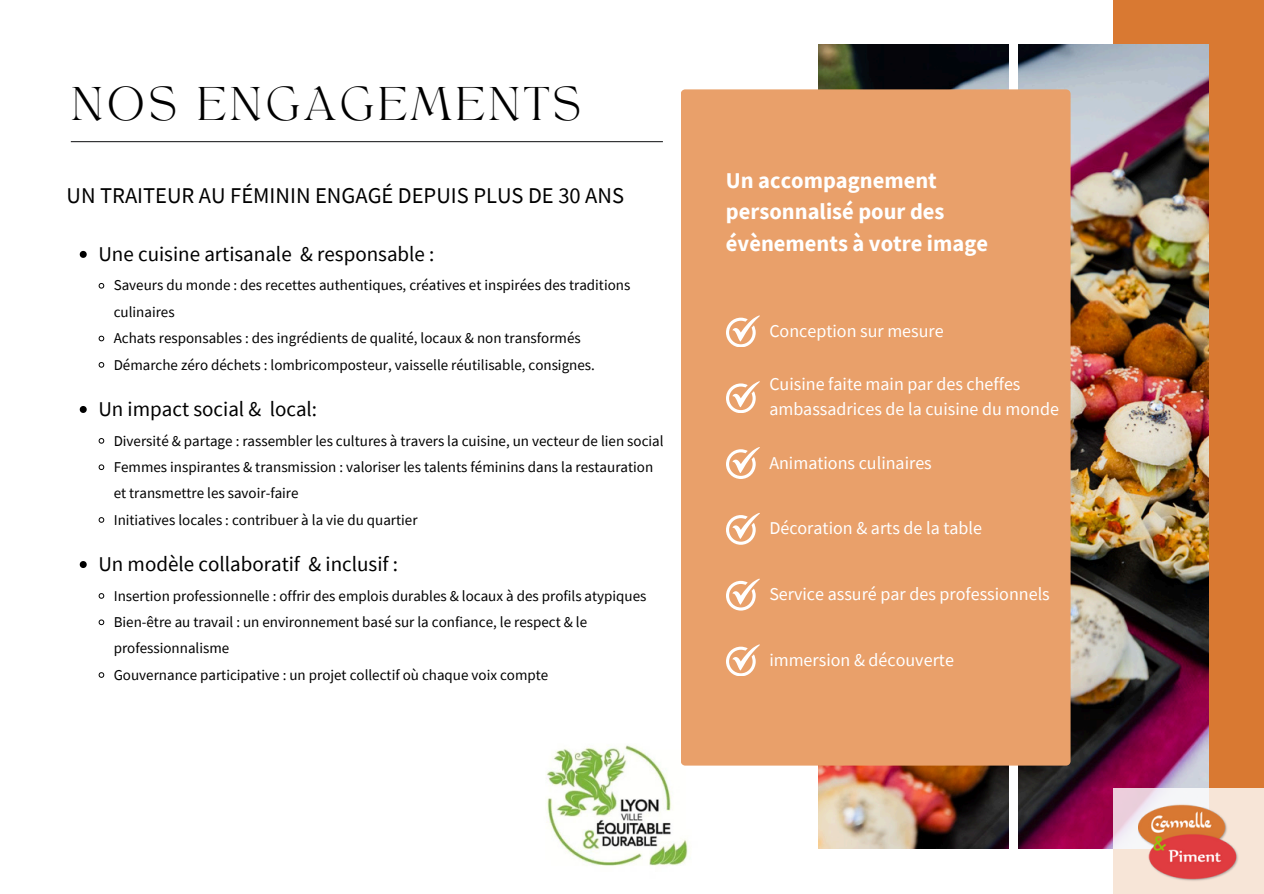
<style>
.page{position:relative;width:1264px;height:894px;background:#fff}
.page>*{position:absolute;margin:0;border:0;box-sizing:border-box;transform-origin:0 0}
.t1{font:33px "TANAEGEAN";letter-spacing:.12em;color:#000}
.t2{font:700 22.5px/31.5px "Source Sans Pro";color:#fff}
.t3{font:22.5px "Source Sans Pro";color:#000}
.t4{font:21px "Source Sans Pro";color:#000}
.t5{font:18px/24.8px "Source Sans Pro";color:#fff}
.t6{font:15px/26.4px "Source Sans Pro";color:#000}
</style>
<div class="page">
<img style="left:546px;top:745px;width:166px;height:121px">
<div style="left:1113px;top:0;width:150px;height:893px;background:#d97932"></div>
<img style="left:1018px;top:45px;width:190px;height:803px">
<img style="left:818px;top:45px;width:190px;height:803px">
<hr style="left:71px;top:141px;width:592px;height:1px;background:#262728">
<svg style="left:1113px;top:787px;width:150px;height:106px;background:#f3e0da"></svg>
<img style="left:1138px;top:785px;width:100px;height:108px">
<div style="left:680px;top:89px;width:390px;height:676px;background:#e9a06a;border-radius:5px"></div>
<svg style="left:726px;top:315px;width:33px;height:32px"></svg>
<svg style="left:726px;top:381px;width:33px;height:31px"></svg>
<svg style="left:726px;top:447px;width:33px;height:31px"></svg>
<svg style="left:726px;top:513px;width:33px;height:31px"></svg>
<svg style="left:726px;top:578px;width:33px;height:32px"></svg>
<svg style="left:726px;top:644px;width:33px;height:31px"></svg>
<svg style="left:80px;top:251px;width:7px;height:7px"></svg>
<svg style="left:98px;top:283px;width:7px;height:6px"></svg>
<svg style="left:98px;top:335px;width:7px;height:7px"></svg>
<svg style="left:98px;top:362px;width:7px;height:6px"></svg>
<svg style="left:80px;top:406px;width:7px;height:7px"></svg>
<svg style="left:98px;top:438px;width:7px;height:6px"></svg>
<svg style="left:98px;top:464px;width:7px;height:6px"></svg>
<svg style="left:98px;top:517px;width:7px;height:6px"></svg>
<svg style="left:80px;top:561px;width:7px;height:7px"></svg>
<svg style="left:98px;top:593px;width:7px;height:6px"></svg>
<svg style="left:98px;top:619px;width:7px;height:6px"></svg>
<svg style="left:98px;top:672px;width:7px;height:6px"></svg>
<p class="t1" style="left:71px;top:85px;width:511px">NOS ENGAGEMENTS</p>
<h5 class="t3" style="left:66px;top:181px;width:559px">UN TRAITEUR AU FÉMININ ENGAGÉ DEPUIS PLUS DE 30 ANS</h5>
<h3 class="t4" style="left:98px;top:240px;width:337px">Une cuisine artisanale &amp; responsable :</h3>
<p class="t6" style="left:114px;top:272px;width:518px">Saveurs du monde : des recettes authentiques, créatives et inspirées des traditions culinaires</p>
<p class="t6" style="left:114px;top:324px;width:468px">Achats responsables : des ingrédients de qualité, locaux &amp; non transformés</p>
<p class="t6" style="left:114px;top:351px;width:482px">Démarche zéro déchets : lombricomposteur, vaisselle réutilisable, consignes.</p>
<p class="t4" style="left:98px;top:395px;width:220px">Un impact social &amp; local:</p>
<p class="t6" style="left:114px;top:427px;width:551px">Diversité &amp; partage : rassembler les cultures à travers la cuisine, un vecteur de lien social</p>
<p class="t6" style="left:114px;top:453px;width:541px">Femmes inspirantes &amp; transmission : valoriser les talents féminins dans la restauration et transmettre les savoir-faire</p>
<h5 class="t6" style="left:114px;top:506px;width:305px">Initiatives locales : contribuer à la vie du quartier</h5>
<h5 class="t4" style="left:98px;top:550px;width:301px">Un modèle collaboratif &amp; inclusif :</h5>
<h5 class="t6" style="left:114px;top:582px;width:534px">Insertion professionnelle : offrir des emplois durables &amp; locaux à des profils atypiques</h5>
<h5 class="t6" style="left:114px;top:608px;width:475px">Bien-être au travail : un environnement basé sur la confiance, le respect &amp; le professionnalisme</h5>
<h5 class="t6" style="left:114px;top:661px;width:436px">Gouvernance participative : un projet collectif où chaque voix compte</h5>
<p class="t2" style="left:726px;top:164px;width:263px">Un accompagnement personnalisé pour des évènements à votre image</p>
<h2 class="t5" style="left:769px;top:318px;width:176px">Conception sur mesure</h2>
<p class="t5" style="left:769px;top:371px;width:291px">Cuisine faite main par des cheffes ambassadrices de la cuisine du monde</p>
<p class="t5" style="left:769px;top:450px;width:164px">Animations culinaires</p>
<p class="t5" style="left:769px;top:515px;width:214px">Décoration &amp; arts de la table</p>
<p class="t5" style="left:769px;top:581px;width:282px">Service assuré par des professionnels</p>
<p class="t5" style="left:769px;top:647px;width:186px">immersion &amp; découverte</p>
</div>
